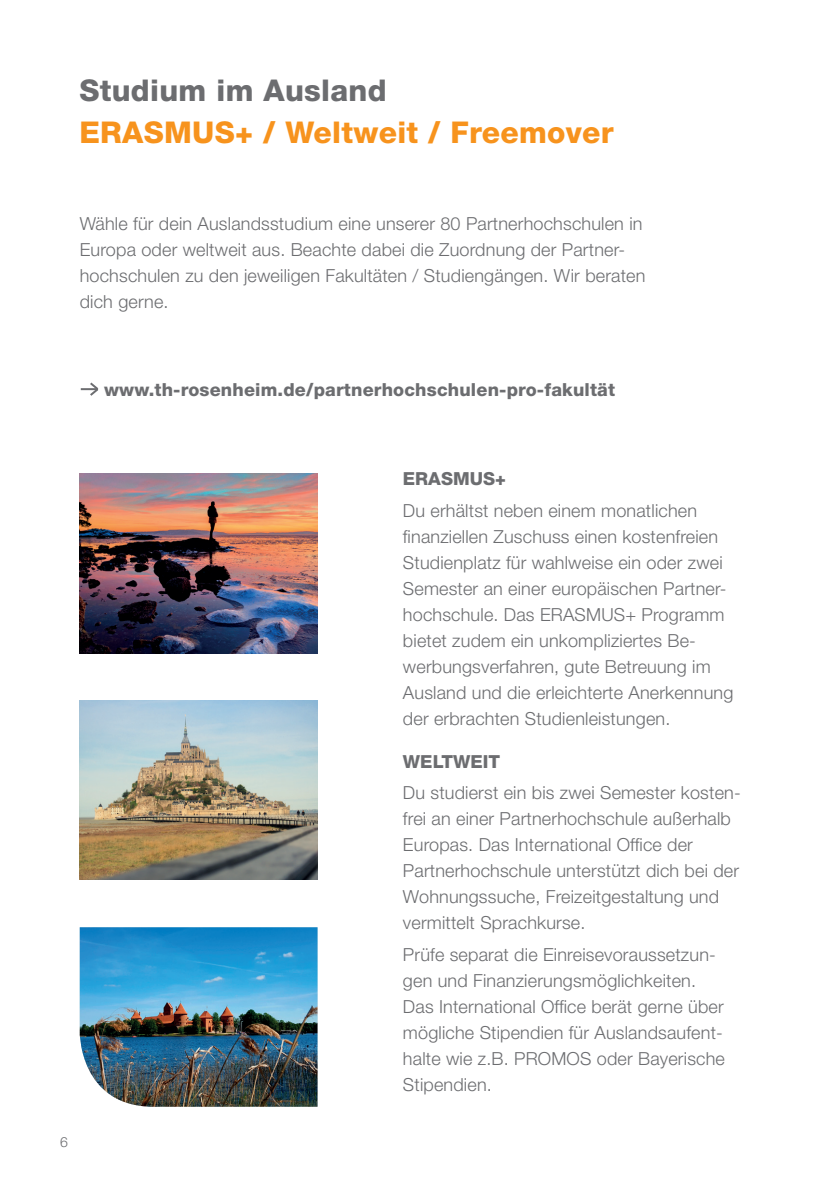
<style>
.page{position:relative;width:840px;height:1191px;background:#fff}
.page>*{position:absolute;margin:0;border:0;box-sizing:border-box;transform-origin:0 0}
.t1{font:800 30px "Helvetica Neue LT Pro";letter-spacing:.01em;color:#f7931d}
.t2{font:800 30px "Helvetica Neue LT Pro";letter-spacing:.01em;color:#6c6d70}
.t3{font:300 18px/26px "Helvetica Neue LT Pro";letter-spacing:.01em;color:#6c6d70}
.t4{font:800 18px "Helvetica Neue LT Pro";letter-spacing:.01em;color:#6c6d70}
.t5{font:300 14px "Helvetica Neue LT Pro";color:#6c6d70}
</style>
<div class="page">
<img style="left:80px;top:927px;width:237px;height:179px">
<img style="left:80px;top:700px;width:237px;height:180px">
<img style="left:80px;top:473px;width:237px;height:180px">
<svg style="left:81px;top:382px;width:18px;height:14px"></svg>
<h1 class="t2" style="left:79px;top:72px;width:308px">Studium im Ausland</h1>
<h1 class="t1" style="left:79px;top:115px;width:535px">ERASMUS+ / Weltweit / Freemover</h1>
<p class="t3" style="left:80px;top:211px;width:567px">Wähle für dein Auslandsstudium eine unserer 80 Partnerhochschulen in Europa oder weltweit aus. Beachte dabei die Zuordnung der Partner&shy;hochschulen zu den jeweiligen Fakultäten / Studiengängen. Wir beraten dich gerne.</p>
<p class="t4" style="left:104px;top:379px;width:512px">www.th-rosenheim.de/partnerhochschulen-pro-fakultät</p>
<p class="t5" style="left:60px;top:1133px;width:9px">6</p>
<p class="t4" style="left:403px;top:468px;width:104px">ERASMUS+</p>
<p class="t3" style="left:403px;top:497px;width:332px">Du erhältst neben einem monatlichen finanziellen Zuschuss einen kostenfreien Studienplatz für wahlweise ein oder zwei Semester an einer europäischen Partner&shy;hochschule. Das ERASMUS+ Programm bietet zudem ein unkompliziertes Be&shy;werbungsverfahren, gute Betreuung im Ausland und die erleichterte Anerkennung der erbrachten Studienleistungen.</p>
<p class="t4" style="left:403px;top:750px;width:99px">WELTWEIT</p>
<p class="t3" style="left:403px;top:779px;width:339px">Du studierst ein bis zwei Semester kosten&shy;frei an einer Partnerhochschule außerhalb Europas. Das International Office der Partnerhochschule unterstützt dich bei der Wohnungssuche, Freizeitgestaltung und vermittelt Sprachkurse.</p>
<p class="t3" style="left:403px;top:941px;width:323px">Prüfe separat die Einreisevoraussetzun&shy;gen und Finanzierungsmöglichkeiten.<br>Das International Office berät gerne über mögliche Stipendien für Auslandsaufent&shy;halte wie z.B. PROMOS oder Bayerische Stipendien.</p>
</div>
